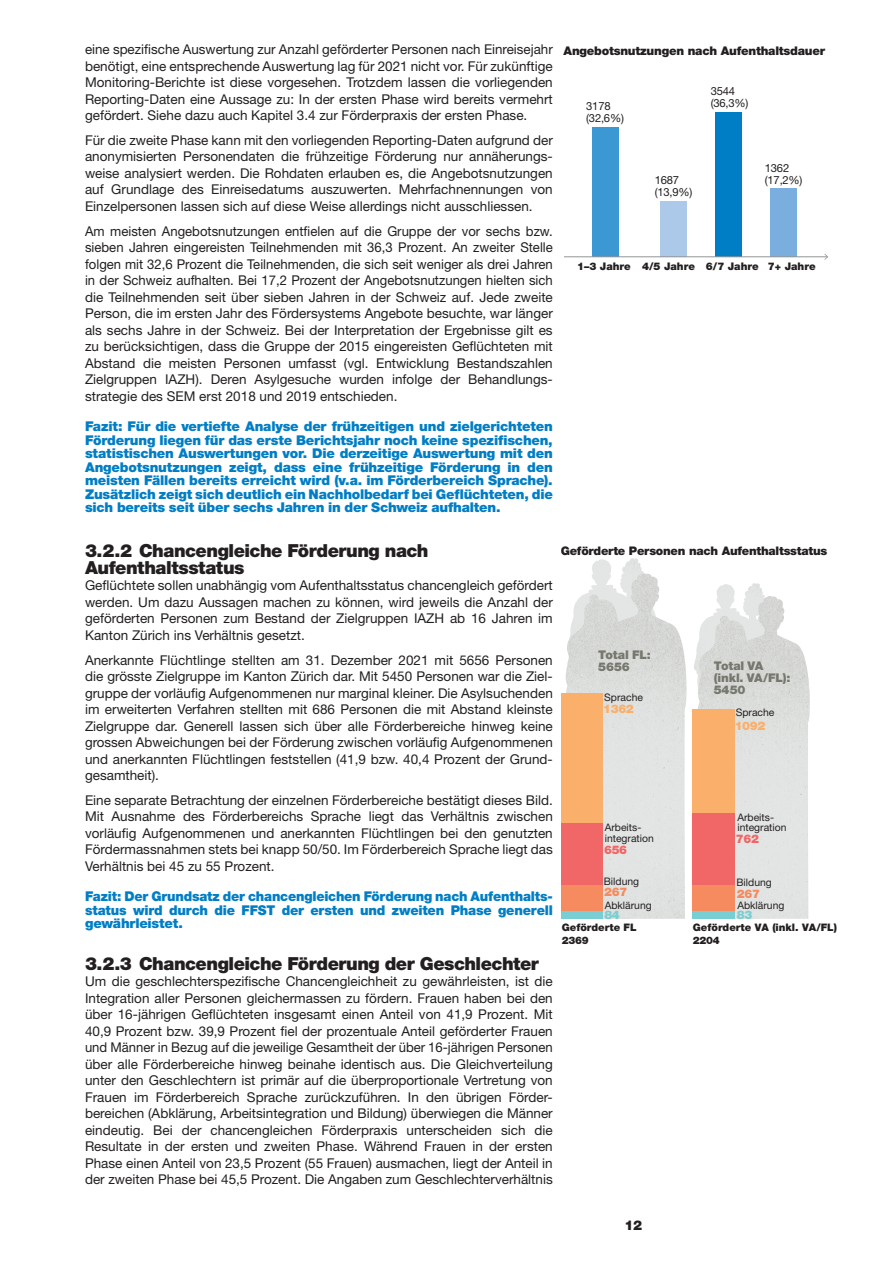
<style>
.page{position:relative;width:893px;height:1263px;background:#fff}
.page>*{position:absolute;margin:0;border:0;box-sizing:border-box;transform-origin:0 0}
.t1{font:900 18px/16.5px "Helvetica Neue LT Std";letter-spacing:-.025em;color:#231f20}
.t2{font:13.5px/16.5px "Helvetica Neue LT Std";color:#231f20;text-align:justify}
.t3{font:900 13.5px/13.5px "Helvetica Neue LT Std";letter-spacing:-.015em;color:#007ec5;text-align:justify}
.t4{font:900 13.5px "Helvetica Neue LT Std";color:#231f20}
.t5{font:900 12px "Helvetica Neue LT Std";letter-spacing:-.02em;color:#231f20}
.t6{font:900 12px/12px "Helvetica Neue LT Std";letter-spacing:-.015em;color:#76776e}
.t7{font:900 11.85px "Helvetica Neue LT Std";letter-spacing:-.02em;color:#231f20}
.t8{font:900 11.85px "Helvetica Neue LT Std";letter-spacing:-.03em;color:#faaf6a}
.t9{font:900 11.85px "Helvetica Neue LT Std";letter-spacing:-.03em;color:#f16667}
.t10{font:900 11.85px "Helvetica Neue LT Std";letter-spacing:-.03em;color:#f58b5e}
.t11{font:900 11.85px "Helvetica Neue LT Std";color:#79ced4}
.t12{font:11.25px/12px "Helvetica Neue LT Std";letter-spacing:-.02em;color:#231f20}
.t13{font:900 10.5px "Helvetica Neue LT Std";color:#231f20}
.t14{font:10.35px/10.4px "Helvetica Neue LT Std";color:#231f20}
.t15{font:900 10.35px/12.5px "Helvetica Neue LT Std";color:#231f20}
</style>
<div class="page">
<svg style="left:561px;top:558px;width:83px;height:361px"></svg>
<img style="left:583px;top:573px;width:104px;height:346px">
<svg style="left:693px;top:583px;width:72px;height:336px"></svg>
<img style="left:713px;top:596px;width:97px;height:323px">
<div style="left:715px;top:112px;width:27px;height:145px;background:#007ec5"></div>
<div style="left:592px;top:127px;width:27px;height:130px;background:#3b98d3"></div>
<div style="left:770px;top:188px;width:27px;height:69px;background:#79aede"></div>
<div style="left:660px;top:201px;width:27px;height:56px;background:#acc9e9"></div>
<hr style="left:564px;top:256px;width:263px;height:1px;background:#939598">
<svg style="left:824px;top:254px;width:4px;height:6px"></svg>
<div style="left:561px;top:693px;width:42px;height:130px;background:#faaf6a"></div>
<div style="left:693px;top:709px;width:42px;height:104px;background:#faaf6a"></div>
<div style="left:561px;top:823px;width:42px;height:62px;background:#f16667"></div>
<div style="left:693px;top:813px;width:42px;height:72px;background:#f16667"></div>
<div style="left:561px;top:885px;width:42px;height:25px;background:#f58b5e"></div>
<div style="left:693px;top:885px;width:42px;height:26px;background:#f58b5e"></div>
<div style="left:561px;top:910px;width:42px;height:8px;background:#79ced4"></div>
<div style="left:693px;top:911px;width:42px;height:7px;background:#79ced4"></div>
<p class="t2" style="left:85px;top:41px;width:469px">eine spezifische Auswertung zur Anzahl geförderter Personen nach Einreisejahr benötigt, eine entsprechende Auswertung lag für 2021 nicht vor. Für zukünftige Monitoring-Berichte ist diese vorgesehen. Trotzdem lassen die vorliegenden Reporting-Daten eine Aussage zu: In der ersten Phase wird bereits vermehrt gefördert. Siehe dazu auch Kapitel 3.4 zur Förderpraxis der ersten Phase.</p>
<p class="t2" style="left:85px;top:132px;width:469px">Für die zweite Phase kann mit den vorliegenden Reporting-Daten aufgrund der anonymisierten Personendaten die frühzeitige Förderung nur annäherungs&shy;weise analysiert werden. Die Rohdaten erlauben es, die Angebotsnutzungen auf Grundlage des Einreisedatums auszuwerten. Mehrfachnennungen von Einzelpersonen lassen sich auf diese Weise allerdings nicht ausschliessen.</p>
<p class="t2" style="left:85px;top:222px;width:469px">Am meisten Angebotsnutzungen entfielen auf die Gruppe der vor sechs bzw. sieben Jahren eingereisten Teilnehmenden mit 36,3 Prozent. An zweiter Stelle folgen mit 32,6 Prozent die Teilnehmenden, die sich seit weniger als drei Jahren in der Schweiz aufhalten. Bei 17,2 Prozent der Angebotsnutzungen hielten sich die Teilnehmenden seit über sieben Jahren in der Schweiz auf. Jede zweite Person, die im ersten Jahr des Fördersystems Angebote besuchte, war länger als sechs Jahre in der Schweiz. Bei der Interpretation der Ergebnisse gilt es zu berücksichtigen, dass die Gruppe der 2015 eingereisten Geflüchteten mit Abstand die meisten Personen umfasst (vgl. Entwicklung Bestandszahlen Zielgruppen IAZH). Deren Asylgesuche wurden infolge der Behandlungs&shy;strategie des SEM erst 2018 und 2019 entschieden.</p>
<p class="t3" style="left:85px;top:419px;width:469px">Fazit: Für die vertiefte Analyse der frühzeitigen und zielgerichteten Förderung liegen für das erste Berichtsjahr noch keine spezifischen, statistischen Auswertungen vor. Die derzeitige Auswertung mit den Angebotsnutzungen zeigt, dass eine frühzeitige Förderung in den meisten Fällen bereits erreicht wird (v.a. im Förderbereich Sprache).<br>Zusätzlich zeigt sich deutlich ein Nachholbedarf bei Geflüchteten, die sich bereits seit über sechs Jahren in der Schweiz aufhalten.</p>
<h1 class="t1" style="left:85px;top:543px;width:345px">3.2.2 Chancengleiche Förderung nach<br>Aufenthaltsstatus</h1>
<p class="t2" style="left:85px;top:577px;width:469px">Geflüchtete sollen unabhängig vom Aufenthaltsstatus chancengleich gefördert werden. Um dazu Aussagen machen zu können, wird jeweils die Anzahl der geförderten Personen zum Bestand der Zielgruppen IAZH ab 16 Jahren im Kanton Zürich ins Verhältnis gesetzt.</p>
<p class="t2" style="left:85px;top:651px;width:469px">Anerkannte Flüchtlinge stellten am 31. Dezember 2021 mit 5656 Personen die grösste Zielgruppe im Kanton Zürich dar. Mit 5450 Personen war die Ziel&shy;gruppe der vorläufig Aufgenommenen nur marginal kleiner. Die Asylsuchenden im erweiterten Verfahren stellten mit 686 Personen die mit Abstand kleinste Zielgruppe dar. Generell lassen sich über alle Förderbereiche hinweg keine grossen Abweichungen bei der Förderung zwischen vorläufig Aufgenommenen und anerkannten Flüchtlingen feststellen (41,9 bzw. 40,4 Prozent der Grund&shy;gesamtheit).</p>
<p class="t2" style="left:85px;top:792px;width:469px">Eine separate Betrachtung der einzelnen Förderbereiche bestätigt dieses Bild.<br>Mit Ausnahme des Förderbereichs Sprache liegt das Verhältnis zwischen vorläufig Aufgenommenen und anerkannten Flüchtlingen bei den genutzten Fördermassnahmen stets bei knapp 50/50. Im Förderbereich Sprache liegt das Verhältnis bei 45 zu 55 Prozent.</p>
<p class="t3" style="left:85px;top:890px;width:469px">Fazit: Der Grundsatz der chancengleichen Förderung nach Aufenthalts&shy;status wird durch die FFST der ersten und zweiten Phase generell gewährleistet.</p>
<h1 class="t1" style="left:85px;top:955px;width:455px">3.2.3 Chancengleiche Förderung der Geschlechter</h1>
<p class="t2" style="left:85px;top:973px;width:469px">Um die geschlechterspezifische Chancengleichheit zu gewährleisten, ist die Integration aller Personen gleichermassen zu fördern. Frauen haben bei den über 16-jährigen Geflüchteten insgesamt einen Anteil von 41,9 Prozent. Mit 40,9 Prozent bzw. 39,9 Prozent fiel der prozentuale Anteil geförderter Frauen und Männer in Bezug auf die jeweilige Gesamtheit der über 16-jährigen Personen über alle Förderbereiche hinweg beinahe identisch aus. Die Gleichverteilung unter den Geschlechtern ist primär auf die überproportionale Vertretung von Frauen im Förderbereich Sprache zurückzuführen. In den übrigen Förder&shy;bereichen (Abklärung, Arbeitsintegration und Bildung) überwiegen die Männer eindeutig. Bei der chancengleichen Förderpraxis unterscheiden sich die Resultate in der ersten und zweiten Phase. Während Frauen in der ersten Phase einen Anteil von 23,5 Prozent (55 Frauen) ausmachen, liegt der Anteil in der zweiten Phase bei 45,5 Prozent. Die Angaben zum Geschlechterverhältnis</p>
<p class="t5" style="left:564px;top:44px;width:263px">Angebotsnutzungen nach Aufenthaltsdauer</p>
<p class="t12" style="left:586px;top:99px;width:39px">3178 (32,6%)</p>
<p class="t12" style="left:711px;top:85px;width:39px">3544 (36,3%)</p>
<p class="t12" style="left:655px;top:174px;width:39px">1687 (13,9%)</p>
<p class="t12" style="left:765px;top:162px;width:39px">1362 (17,2%)</p>
<p class="t13" style="left:577px;top:260px;width:240px">1–3 Jahre 4/5 Jahre 6/7 Jahre 7+ Jahre</p>
<p class="t7" style="left:561px;top:544px;width:268px">Geförderte Personen nach Aufenthaltsstatus</p>
<p class="t6" style="left:598px;top:649px;width:54px">Total FL:<br>5656</p>
<p class="t14" style="left:604px;top:692px;width:40px">Sprache</p>
<p class="t8" style="left:603px;top:702px;width:32px">1362</p>
<p class="t6" style="left:714px;top:660px;width:78px">Total VA (inkl. VA/FL):<br>5450</p>
<p class="t14" style="left:736px;top:707px;width:40px">Sprache</p>
<p class="t8" style="left:735px;top:718px;width:32px">1092</p>
<p class="t14" style="left:737px;top:812px;width:51px">Arbeits&shy;integration</p>
<p class="t14" style="left:605px;top:822px;width:51px">Arbeits&shy;integration</p>
<p class="t9" style="left:736px;top:832px;width:25px">762</p>
<p class="t9" style="left:604px;top:842px;width:25px">656</p>
<p class="t10" style="left:604px;top:884px;width:25px">267</p>
<p class="t14" style="left:604px;top:876px;width:37px">Bildung</p>
<p class="t14" style="left:736px;top:877px;width:37px">Bildung</p>
<p class="t10" style="left:737px;top:886px;width:25px">267</p>
<p class="t14" style="left:605px;top:900px;width:49px">Abklärung</p>
<p class="t14" style="left:737px;top:900px;width:49px">Abklärung</p>
<p class="t11" style="left:604px;top:908px;width:17px">84</p>
<p class="t11" style="left:737px;top:907px;width:17px">83</p>
<p class="t15" style="left:562px;top:921px;width:76px">Geförderte FL<br>2369</p>
<p class="t15" style="left:693px;top:921px;width:146px">Geförderte VA (inkl. VA/FL)<br>2204</p>
<p class="t4" style="left:624px;top:1217px;width:19px">12</p>
</div>
